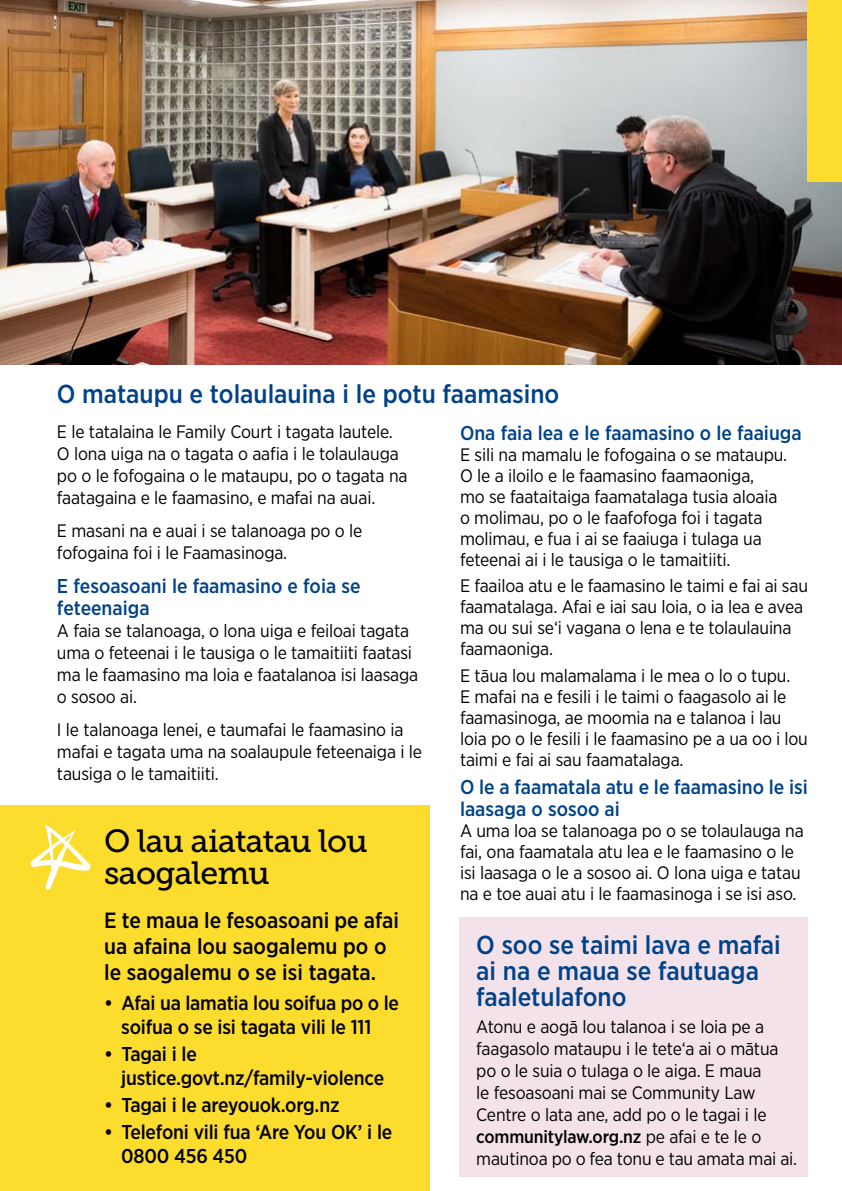
<style>
.page{position:relative;width:842px;height:1191px;background:#fff}
.page>*{position:absolute;margin:0;border:0;box-sizing:border-box;transform-origin:0 0}
.t1{font:32px/32px "Museo Slab 500";letter-spacing:-.02em;color:#000}
.t2{font:500 26px/26px "Gotham Narrow";color:#004288}
.t3{font:500 22px/26.4px "Gotham Narrow";color:#000}
.t4{font:500 20px/24px "Gotham Narrow";letter-spacing:-.01em;color:#000}
.t5{font:500 20px/22px "Gotham Narrow";color:#004288}
.t6{font:18px/22px "Gotham Narrow";letter-spacing:-.01em;color:#000}
.s1{font-weight:500}
</style>
<div class="page">
<div style="left:460px;top:917px;width:348px;height:259px;background:#f4e2eb"></div>
<img style="left:0;top:0;width:842px;height:365px">
<div style="left:808px;top:0;width:34px;height:181px;background:#fcdc2c"></div>
<div style="left:0;top:805px;width:429px;height:386px;background:#fcdc2c"></div>
<svg style="left:30px;top:825px;width:61px;height:65px"></svg>
<h2 class="t2" style="left:57px;top:381px;width:504px">O mataupu e tolaulauina i le potu faamasino</h2>
<p class="t5" style="left:460px;top:421px;width:343px">Ona faia lea e le faamasino o le faaiuga</p>
<p class="t6" style="left:460px;top:443px;width:329px;line-height:21px">E sili na mamalu le fofogaina o se mataupu.<br>O le a iloilo e le faamasino faamaoniga,<br>mo se faataitaiga faamatalaga tusia aloaia o molimau, po o le faafofoga foi i tagata molimau, e fua i ai se faaiuga i tulaga ua feteenai ai i le tausiga o le tamaitiiti.</p>
<p class="t6" style="left:460px;top:575px;width:349px;line-height:21px">E faailoa atu e le faamasino le taimi e fai ai sau faamatalaga. Afai e iai sau loia, o ia lea e avea ma ou sui se‘i vagana o lena e te tolaulauina faamaoniga.</p>
<p class="t6" style="left:460px;top:665px;width:349px;line-height:21px">E tāua lou malamalama i le mea o lo o tupu.<br>E mafai na e fesili i le taimi o faagasolo ai le faamasinoga, ae moomia na e talanoa i lau loia po o le fesili i le faamasino pe a ua oo i lou taimi e fai ai sau faamatalaga.</p>
<p class="t5" style="left:460px;top:775px;width:349px">O le a faamatala atu e le faamasino le isi laasaga o sosoo ai</p>
<p class="t6" style="left:460px;top:819px;width:345px;line-height:21px">A uma loa se talanoaga po o se tolaulauga na fai, ona faamatala atu lea e le faamasino o le isi laasaga o le a sosoo ai. O lona uiga e tatau na e toe auai atu i le faamasinoga i se isi aso.</p>
<p class="t6" style="left:57px;top:420px;width:352px">E le tatalaina le Family Court i tagata lautele.<br>O lona uiga na o tagata o aafia i le tolaulauga po o le fofogaina o le mataupu, po o tagata na faatagaina e le faamasino, e mafai na auai.</p>
<p class="t6" style="left:57px;top:520px;width:307px">E masani na e auai i se talanoaga po o le fofogaina foi i le Faamasinoga.</p>
<p class="t5" style="left:57px;top:574px;width:305px">E fesoasoani le faamasino e foia se feteenaiga</p>
<p class="t6" style="left:57px;top:619px;width:363px">A faia se talanoaga, o lona uiga e feiloai tagata uma o feteenai i le tausiga o le tamaitiiti faatasi ma le faamasino ma loia e faatalanoa isi laasaga o sosoo ai.</p>
<p class="t6" style="left:57px;top:718px;width:367px">I le talanoaga lenei, e taumafai le faamasino ia mafai e tagata uma na soalaupule feteenaiga i le tausiga o le tamaitiiti.</p>
<h1 class="t1" style="left:104px;top:825px;width:265px">O lau aiatatau lou saogalemu</h1>
<p class="t3" style="left:104px;top:906px;width:296px">E te maua le fesoasoani pe afai ua afaina lou saogalemu po o le saogalemu o se isi tagata.</p>
<p class="t4" style="left:104px;top:990px;width:296px;text-align:center">• Afai ua lamatia lou soifua po o le soifua o se isi tagata vili le 111</p>
<p class="t4" style="left:121px;top:1041px;width:264px;text-indent:-17px">• Tagai i le justice.govt.nz/family-violence</p>
<p class="t4" style="left:104px;top:1092px;width:237px">• Tagai i le areyouok.org.nz</p>
<p class="t4" style="left:121px;top:1119px;width:273px;text-indent:-17px">• Telefoni vili fua ‘Are You OK’ i le<br>0800 456 450</p>
<h2 class="t2" style="left:476px;top:931px;width:306px">O soo se taimi lava e mafai ai na e maua se fautuaga faaletulafono</h2>
<p class="t6" style="left:476px;top:1015px;width:322px">Atonu e aogā lou talanoa i se loia pe a faagasolo mataupu i le tete‘a ai o mātua po o le suia o tulaga o le aiga. E maua<br>le fesoasoani mai se Community Law Centre o lata ane, add po o le tagai i le <span class="s1">communitylaw.org.nz</span> pe afai e te le o mautinoa po o fea tonu e tau amata mai ai.</p>
</div>
